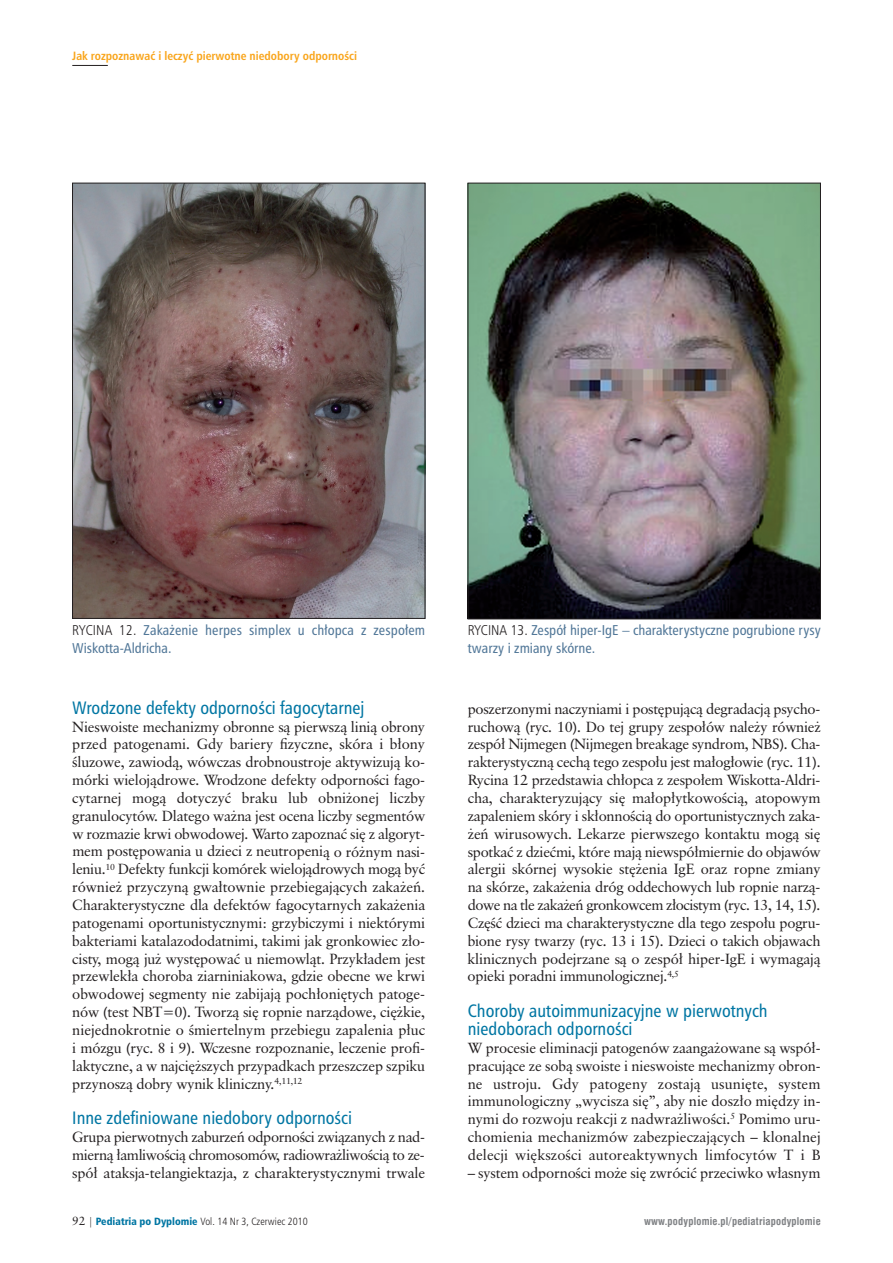
<style>
.page{position:relative;width:893px;height:1263px;background:#fff}
.page>*{position:absolute;margin:0;border:0;box-sizing:border-box;transform-origin:0 0}
.t1{font:18px/17.9px "Humnst 777 Cn EU";color:#0076a3}
.t2{font:14.7px/17.9px "Class Garmnd EU";letter-spacing:-.015em;color:#231f20;text-align:justify}
.t3{font:14.25px/18px "Humnst 777 Cn EU";color:#517798}
.t4{font:700 12px "Humnst 777 Cn EU";color:#f9a51b}
.t5{font:10.5px "Humnst 777 Lt Cn EU";color:#231f20}
.t6{font:700 10.5px "Swis 721 Cn EU";letter-spacing:.02em;color:#808285}
.s1{font-family:"Humnst 777 Lt Cn EU";color:#231f20}
.s2{font-family:"Class Garmnd EU";font-size:12px}
.s3{font-family:"Humnst 777 Blk Cn EU";color:#0076a3}
</style>
<div class="page">
<img style="left:72px;top:64px;width:749px;height:556px">
<p class="t4" style="left:72px;top:48px;width:286px">Jak rozpoznawać i leczyć pierwotne niedobory odporności</p>
<p class="t3" style="left:72px;top:621px;width:354px"><span class="s1">RYCINA 12.</span> Zakażenie herpes simplex u chłopca z zespołem<br>Wiskotta-Aldricha.</p>
<p class="t3" style="left:468px;top:621px;width:354px"><span class="s1">RYCINA 13.</span> Zespół hiper-IgE – charakterystyczne pogrubione rysy twarzy i zmiany skórne.</p>
<p class="t1" style="left:72px;top:698px;width:294px">Wrodzone defekty odporności fagocytarnej</p>
<p class="t2" style="left:72px;top:717px;width:355px">Nieswoiste mechanizmy obronne są pierwszą linią obrony przed patogenami. Gdy bariery fizyczne, skóra i błony śluzowe, zawiodą, wówczas drobnoustroje aktywizują ko&shy;mórki wielojądrowe. Wrodzone defekty odporności fago&shy;cytarnej mogą dotyczyć braku lub obniżonej liczby granulocytów. Dlatego ważna jest ocena liczby segmentów w rozmazie krwi obwodowej. Warto zapoznać się z algoryt&shy;mem postępowania u dzieci z neutropenią o różnym nasi&shy;leniu.<sup>10</sup> Defekty funkcji komórek wielojądrowych mogą być również przyczyną gwałtownie przebiegających zakażeń.<br>Charakterystyczne dla defektów fagocytarnych zakażenia patogenami oportunistycznymi: grzybiczymi i niektórymi bakteriami katalazododatnimi, takimi jak gronkowiec zło&shy;cisty, mogą już występować u niemowląt. Przykładem jest przewlekła choroba ziarniniakowa, gdzie obecne we krwi obwodowej segmenty nie zabijają pochłoniętych patoge&shy;nów (test NBT=0). Tworzą się ropnie narządowe, ciężkie, niejednokrotnie o śmiertelnym przebiegu zapalenia płuc i mózgu (ryc. 8 i 9). Wczesne rozpoznanie, leczenie profi&shy;laktyczne, a w najcięższych przypadkach przeszczep szpiku przynoszą dobry wynik kliniczny.<sup>4,11,12</sup></p>
<p class="t1" style="left:72px;top:1109px;width:281px">Inne zdefiniowane niedobory odporności</p>
<p class="t2" style="left:72px;top:1128px;width:354px">Grupa pierwotnych zaburzeń odporności związanych z nad&shy;mierną łamliwością chromosomów, radiowrażliwością to ze&shy;spół ataksja-telangiektazja, z charakterystycznymi trwale</p>
<p class="t5" style="left:72px;top:1215px;width:237px"><span class="s2">92</span> | <span class="s3">Pediatria po Dyplomie</span> Vol. 14 Nr 3, Czerwiec 2010</p>
<p class="t2" style="left:468px;top:700px;width:355px">poszerzonymi naczyniami i postępującą degradacją psycho&shy;ruchową (ryc. 10). Do tej grupy zespołów należy również zespół Nijmegen (Nijmegen breakage syndrom, NBS). Cha&shy;rakterystyczną cechą tego zespołu jest małogłowie (ryc. 11).<br>Rycina 12 przedstawia chłopca z zespołem Wiskotta-Aldri&shy;cha, charakteryzujący się małopłytkowością, atopowym zapaleniem skóry i skłonnością do oportunistycznych zaka&shy;żeń wirusowych. Lekarze pierwszego kontaktu mogą się spotkać z dziećmi, które mają niewspółmiernie do objawów alergii skórnej wysokie stężenia IgE oraz ropne zmiany na skórze, zakażenia dróg oddechowych lub ropnie narzą&shy;dowe na tle zakażeń gronkowcem złocistym (ryc. 13, 14, 15).<br>Część dzieci ma charakterystyczne dla tego zespołu pogru&shy;bione rysy twarzy (ryc. 13 i 15). Dzieci o takich objawach klinicznych podejrzane są o zespół hiper-IgE i wymagają opieki poradni immunologicznej.<sup>4,5</sup></p>
<p class="t1" style="left:468px;top:1002px;width:301px">Choroby autoimmunizacyjne w pierwotnych niedoborach odporności</p>
<p class="t2" style="left:468px;top:1039px;width:354px">W procesie eliminacji patogenów zaangażowane są współ&shy;pracujące ze sobą swoiste i nieswoiste mechanizmy obron&shy;ne ustroju. Gdy patogeny zostają usunięte, system immunologiczny „wycisza się”, aby nie doszło między in&shy;nymi do rozwoju reakcji z nadwrażliwości.<sup>5</sup> Pomimo uru&shy;chomienia mechanizmów zabezpieczających – klonalnej delecji większości autoreaktywnych limfocytów T i B</p>
<p class="t2" style="left:468px;top:1164px;width:354px">– system odporności może się zwrócić przeciwko własnym</p>
<p class="t6" style="left:644px;top:1214px;width:178px">www.podyplomie.pl/pediatriapodyplomie</p>
</div>
